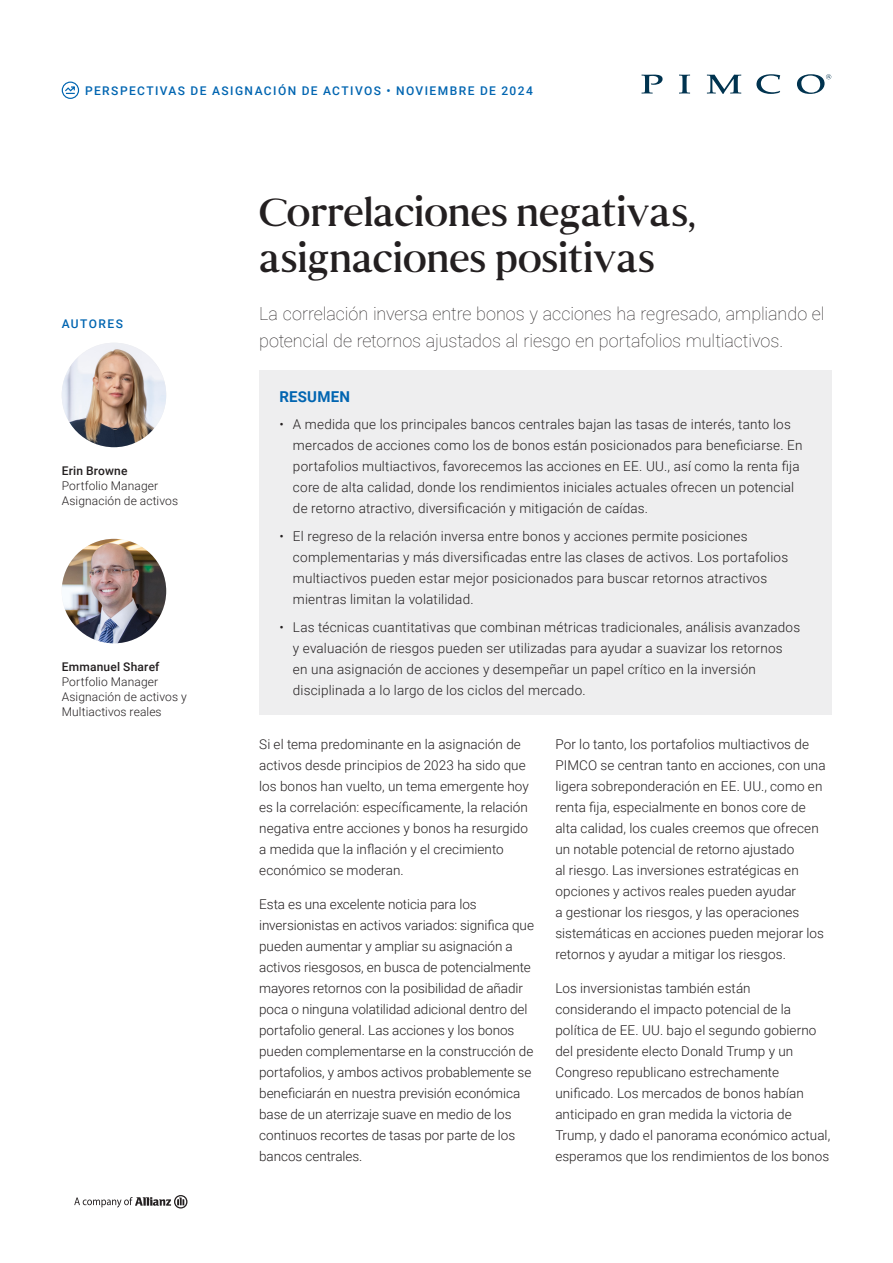
<style>
.page{position:relative;width:893px;height:1263px;background:#fff}
.page>*{position:absolute;margin:0;border:0;box-sizing:border-box;transform-origin:0 0}
.Headline_Sen_R_26_31{font:39px/46.5px "Senhan";letter-spacing:-.015em;color:#231f20}
.Intro_copy_Rob_Th_12_18{font:100 18px/27px "Roboto";letter-spacing:-.005em;color:#231f20}
.Subhead_Rob_B_10_14{font:700 15px "Roboto";letter-spacing:.015em;color:#0165b1}
.Body_Copy_Rob_L_9_14{font:300 13.5px/21px "Roboto";letter-spacing:.01em;color:#231f20}
.Author_Title_Rob_L_8_10{font:300 12px/15px "Roboto";letter-spacing:.01em;color:#231f20}
.Eyebrow_Rob_M_8_11{font:500 12px "Roboto";letter-spacing:.12em;color:#0165b1}
.Author_Name_Rob_M_8_10{font:500 12px "Roboto";letter-spacing:.015em;color:#231f20}
</style>
<div class="page">
<svg style="left:74px;top:1195px;width:113px;height:13px"></svg>
<img style="left:62px;top:539px;width:104px;height:104px;border-radius:52px">
<img style="left:62px;top:343px;width:104px;height:104px;border-radius:52px">
<div style="left:259px;top:371px;width:572px;height:344px;background:#eeeeef"></div>
<svg style="left:62px;top:82px;width:17px;height:17px"></svg>
<svg style="left:641px;top:75px;width:22px;height:19px"></svg>
<svg style="left:679px;top:75px;width:11px;height:19px"></svg>
<svg style="left:707px;top:75px;width:34px;height:19px"></svg>
<svg style="left:756px;top:74px;width:24px;height:20px"></svg>
<svg style="left:797px;top:74px;width:34px;height:20px"></svg>
<p class="Eyebrow_Rob_M_8_11" style="left:85px;top:82px;width:449px">PERSPECTIVAS DE ASIGNACIÓN DE ACTIVOS • NOVIEMBRE DE 2024</p>
<p class="Eyebrow_Rob_M_8_11" style="left:62px;top:315px;width:63px">AUTORES</p>
<p class="Author_Name_Rob_M_8_10" style="left:62px;top:463px;width:67px">Erin Browne</p>
<p class="Author_Title_Rob_L_8_10" style="left:62px;top:478px;width:98px">Portfolio Manager</p>
<p class="Author_Title_Rob_L_8_10" style="left:62px;top:493px;width:118px">Asignación de activos</p>
<p class="Author_Name_Rob_M_8_10" style="left:62px;top:659px;width:99px">Emmanuel Sharef</p>
<p class="Author_Title_Rob_L_8_10" style="left:62px;top:674px;width:98px">Portfolio Manager</p>
<p class="Author_Title_Rob_L_8_10" style="left:62px;top:689px;width:127px">Asignación de activos y<br>Multiactivos reales</p>
<p class="Headline_Sen_R_26_31" style="left:259px;top:190px;width:438px">Correlaciones negativas, asignaciones positivas</p>
<p class="Intro_copy_Rob_Th_12_18" style="left:259px;top:299px;width:567px">La correlación inversa entre bonos y acciones ha regresado, ampliando el potencial de retornos ajustados al riesgo en portafolios multiactivos.</p>
<p class="Subhead_Rob_B_10_14" style="left:279px;top:386px;width:72px">RESUMEN</p>
<p class="Body_Copy_Rob_L_9_14" style="left:293px;top:414px;width:511px;text-indent:-14px">• A medida que los principales bancos centrales bajan las tasas de interés, tanto los mercados de acciones como los de bonos están posicionados para beneficiarse. En portafolios multiactivos, favorecemos las acciones en EE. UU., así como la renta fija core de alta calidad, donde los rendimientos iniciales actuales ofrecen un potencial de retorno atractivo, diversificación y mitigación de caídas.</p>
<p class="Body_Copy_Rob_L_9_14" style="left:293px;top:525px;width:497px;text-indent:-14px">• El regreso de la relación inversa entre bonos y acciones permite posiciones complementarias y más diversificadas entre las clases de activos. Los portafolios multiactivos pueden estar mejor posicionados para buscar retornos atractivos mientras limitan la volatilidad.</p>
<p class="Body_Copy_Rob_L_9_14" style="left:293px;top:616px;width:509px;text-indent:-14px">• Las técnicas cuantitativas que combinan métricas tradicionales, análisis avanzados y evaluación de riesgos pueden ser utilizadas para ayudar a suavizar los retornos en una asignación de acciones y desempeñar un papel crítico en la inversión disciplinada a lo largo de los ciclos del mercado.</p>
<p class="Body_Copy_Rob_L_9_14" style="left:259px;top:733px;width:271px">Si el tema predominante en la asignación de activos desde principios de 2023 ha sido que los bonos han vuelto, un tema emergente hoy es la correlación: específicamente, la relación negativa entre acciones y bonos ha resurgido a medida que la inflación y el crecimiento económico se moderan.</p>
<p class="Body_Copy_Rob_L_9_14" style="left:259px;top:893px;width:276px">Esta es una excelente noticia para los inversionistas en activos variados: significa que pueden aumentar y ampliar su asignación a activos riesgosos, en busca de potencialmente mayores retornos con la posibilidad de añadir poca o ninguna volatilidad adicional dentro del portafolio general. Las acciones y los bonos pueden complementarse en la construcción de portafolios, y ambos activos probablemente se beneficiarán en nuestra previsión económica base de un aterrizaje suave en medio de los continuos recortes de tasas por parte de los bancos centrales.</p>
<p class="Body_Copy_Rob_L_9_14" style="left:555px;top:733px;width:272px">Por lo tanto, los portafolios multiactivos de PIMCO se centran tanto en acciones, con una ligera sobreponderación en EE. UU., como en renta fija, especialmente en bonos core de alta calidad, los cuales creemos que ofrecen un notable potencial de retorno ajustado<br>al riesgo. Las inversiones estratégicas en opciones y activos reales pueden ayudar<br>a gestionar los riesgos, y las operaciones sistemáticas en acciones pueden mejorar los retornos y ayudar a mitigar los riesgos.</p>
<p class="Body_Copy_Rob_L_9_14" style="left:555px;top:977px;width:277px">Los inversionistas también están considerando el impacto potencial de la política de EE. UU. bajo el segundo gobierno del presidente electo Donald Trump y un Congreso republicano estrechamente unificado. Los mercados de bonos habían anticipado en gran medida la victoria de Trump, y dado el panorama económico actual, esperamos que los rendimientos de los bonos</p>
</div>
